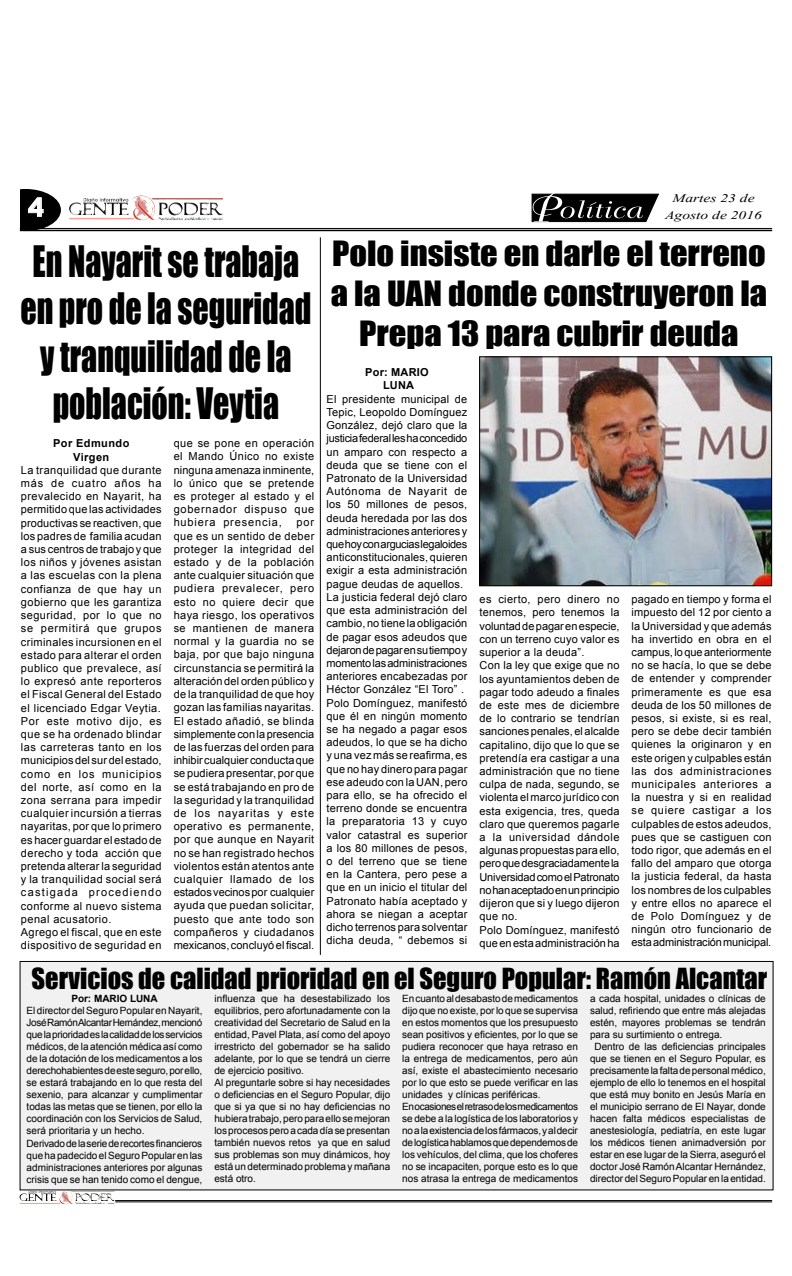
<style>
.page{position:relative;width:792px;height:1276px;background:#fff}
.page>*{position:absolute;margin:0;border:0;box-sizing:border-box;transform-origin:0 0}
.t1{font:39.8px/47.6px "Impact";color:#000;text-align:center;scale:.8 1}
.t2{font:32px/40.3px "Impact";color:#000;text-align:center;scale:1.08 1}
.t3{font:26.7px "Impact";color:#000}
.t4{font:700 25.2px "Century Gothic";color:#fff;scale:1.14 1}
.t5{font:14.6px "Vijaya";color:#000;scale:1.32 1}
.t6{font:11px/13.2px "Arial";letter-spacing:.02em;color:#000;text-align:justify}
.t7{font:11px/13.2px "Arial";letter-spacing:.04em;color:#000}
.t8{font:700 11px/13.3px "Arial";letter-spacing:.04em;color:#000;text-align:center}
.t9{font:700 11px/13.3px "Arial";letter-spacing:.02em;color:#000;text-align:center}
.t10{font:10px/12px "Arial";color:#000}
.t11{font:700 10px "Arial";color:#000}
</style>
<div class="page">
<img style="left:57px;top:1190px;width:15px;height:11px">
<img style="left:131px;top:196px;width:23px;height:20px">
<hr style="left:115px;top:1200px;width:657px;height:1px;background:#000">
<hr style="left:115px;top:1201px;width:657px;height:1px;background:#000">
<svg style="left:20px;top:189px;width:41px;height:41px"></svg>
<hr style="left:20px;top:228px;width:752px;height:1px;background:#000">
<hr style="left:20px;top:230px;width:752px;height:1px;background:#000">
<div style="left:20px;top:961px;width:753px;height:229px;background:#f1f1f2"></div>
<div style="left:20px;top:961px;width:754px;height:229px;border:1px solid #000"></div>
<hr style="left:320px;top:238px;width:1px;height:716px;background:#000">
<svg style="left:531px;top:193px;width:128px;height:30px;background:#3c3c3c"></svg>
<img style="left:481px;top:358px;width:289px;height:226px">
<div style="left:479px;top:356px;width:293px;height:230px;border:1px solid #000"></div>
<h3 class="t4" style="left:28px;top:188px;width:16px">4</h3>
<h3 class="t5" style="left:672px;top:186px;width:64px">Martes 23 de</h3>
<h3 class="t5" style="left:665px;top:204px;width:75px">Agosto de 2016</h3>
<h1 class="t1" style="left:20px;top:236px;width:365px">En Nayarit se trabaja en pro de la seguridad y tranquilidad de la población: Veytia</h1>
<h2 class="t2" style="left:331px;top:232px;width:406px">Polo insiste en darle el terreno a la UAN donde construyeron la<br>Prepa 13 para cubrir deuda</h2>
<p class="t8" style="left:53px;top:437px;width:78px">Por Edmundo<br>Virgen</p>
<p class="t7" style="left:21px;top:463px;width:142px">La tranquilidad que durante más de cuatro años ha prevalecido en Nayarit, ha permitido que las actividades productivas se reactiven, que los padres de familia acudan a sus centros de trabajo y que los niños y jóvenes asistan a las escuelas con la plena confianza de que hay un gobierno que les garantiza seguridad, por lo que no se permitirá que grupos criminales incursionen en el estado para alterar el orden publico que prevalece, así lo expresó ante reporteros el Fiscal General del Estado el licenciado Edgar Veytia.<br>Por este motivo dijo, es que se ha ordenado blindar las carreteras tanto en los municipios del sur del estado, como en los municipios del norte, así como en la zona serrana para impedir cualquier incursión a tierras nayaritas, por que lo primero es hacer guardar el estado de derecho y toda acción que pretenda alterar la seguridad y la tranquilidad social será castigada procediendo conforme al nuevo sistema penal acusatorio.<br>Agrego el fiscal, que en este dispositivo de seguridad en</p>
<p class="t9" style="left:365px;top:366px;width:65px">Por: MARIO<br>LUNA</p>
<p class="t6" style="left:327px;top:392px;width:142px;text-align:left">El presidente municipal de<br>Tepic, Leopoldo Domínguez<br>González, dejó claro que la justicia federal les ha concedido un amparo con respecto a deuda que se tiene con el<br>Patronato de la Universidad<br>Autónoma de Nayarit de los 50 millones de pesos, deuda heredada por las dos administraciones anteriores y que hoy con argucias legaloides anticonstitucionales, quieren exigir a esta administración pague deudas de aquellos.<br>La justicia federal dejó claro que esta administración del cambio, no tiene la obligación de pagar esos adeudos que dejaron de pagar en su tiempo y momento las administraciones anteriores encabezadas por<br>Héctor González “El Toro” .<br>Polo Domínguez, manifestó que él en ningún momento se ha negado a pagar esos adeudos, lo que se ha dicho y una vez más se reafirma, es que no hay dinero para pagar ese adeudo con la UAN, pero para ello, se ha ofrecido el terreno donde se encuentra la preparatoria 13 y cuyo valor catastral es superior a los 80 millones de pesos, o del terreno que se tiene en la Cantera, pero pese a que en un inicio el titular del<br>Patronato había aceptado y ahora se niegan a aceptar dicho terrenos para solventar dicha deuda, “ debemos si</p>
<p class="t6" style="left:174px;top:437px;width:142px">que se pone en operación el Mando Único no existe ninguna amenaza inminente, lo único que se pretende es proteger al estado y el gobernador dispuso que hubiera presencia,</p>
<p class="t6" style="left:174px;top:516px;width:142px;text-indent:123px">por que es un sentido de deber proteger la integridad del estado y de la población ante cualquier situación que pudiera prevalecer, pero esto no quiere decir que haya riesgo, los operativos se mantienen de manera normal y la guardia no se baja, por que bajo ninguna circunstancia se permitirá la alteración del orden público y de la tranquilidad de que hoy gozan las familias nayaritas.<br>El estado añadió, se blinda simplemente con la presencia de las fuerzas del orden para inhibir cualquier conducta que se pudiera presentar, por que se está trabajando en pro de la seguridad y la tranquilidad de los nayaritas y este operativo es permanente, por que aunque en Nayarit no se han registrado hechos violentos están atentos ante cualquier llamado de los estados vecinos por cualquier ayuda que puedan solicitar, puesto que ante todo son compañeros y ciudadanos mexicanos, concluyó el fiscal.</p>
<h3 class="t3" style="left:32px;top:958px;width:737px">Servicios de calidad prioridad en el Seguro Popular: Ramón Alcantar</h3>
<p class="t6" style="left:480px;top:592px;width:142px;text-align:left">es cierto, pero dinero no tenemos, pero tenemos la voluntad de pagar en especie, con un terreno cuyo valor es superior a la deuda”.<br>Con la ley que exige que no los ayuntamientos deben de pagar todo adeudo a finales de este mes de diciembre de lo contrario se tendrían sanciones penales, el alcalde capitalino, dijo que lo que se pretendía era castigar a una administración que no tiene culpa de nada, segundo, se violenta el marco jurídico con esta exigencia, tres, queda claro que queremos pagarle a la universidad dándole algunas propuestas para ello, pero que desgraciadamente la<br>Universidad como el Patronato no han aceptado en un principio dijeron que si y luego dijeron que no.<br>Polo Domínguez, manifestó que en esta administración ha</p>
<p class="t6" style="left:632px;top:592px;width:142px">pagado en tiempo y forma el impuesto del 12 por ciento a la Universidad y que además ha invertido en obra en el campus, lo que anteriormente no se hacía, lo que se debe de entender y comprender primeramente es que esa deuda de los 50 millones de pesos, si existe, si es real, pero se debe decir también quienes la originaron y en este origen y culpables están las dos administraciones municipales anteriores a la nuestra y si en realidad se quiere castigar a los culpables de estos adeudos, pues que se castiguen con todo rigor, que además en el fallo del amparo que otorga la justicia federal, da hasta los nombres de los culpables y entre ellos no aparece el de Polo Domínguez y de ningún otro funcionario de esta administración municipal.</p>
<p class="t11" style="left:71px;top:991px;width:88px">Por: MARIO LUNA</p>
<p class="t10" style="left:27px;top:1005px;width:177px">El director del Seguro Popular en Nayarit, José Ramón Alcantar Hernández, mencionó que la prioridad es la calidad de los servicios médicos, de la atención médica así como de la dotación de los medicamentos a los derechohabientes de este seguro, por ello, se estará trabajando en lo que resta del sexenio, para alcanzar y cumplimentar todas las metas que se tienen, por ello la coordinación con los Servicios de Salud, será prioritaria y un hecho.<br>Derivado de la serie de recortes financieros que ha padecido el Seguro Popular en las administraciones anteriores por algunas crisis que se han tenido como el dengue,</p>
<p class="t10" style="left:214px;top:992px;width:177px">influenza que ha desestabilizado los equilibrios, pero afortunadamente con la creatividad del Secretario de Salud en la entidad, Pavel Plata, así como del apoyo irrestricto del gobernador se ha salido adelante, por lo que se tendrá un cierre de ejercicio positivo.<br>Al preguntarle sobre si hay necesidades o deficiencias en el Seguro Popular, dijo que si ya que si no hay deficiencias no hubiera trabajo, pero para ello se mejoran los procesos pero a cada día se presentan también nuevos retos ya que en salud sus problemas son muy dinámicos, hoy está un determinado problema y mañana está otro.</p>
<p class="t10" style="left:402px;top:992px;width:177px">En cuanto al desabasto de medicamentos dijo que no existe, por lo que se supervisa en estos momentos que los presupuesto sean positivos y eficientes, por lo que se pudiera reconocer que haya retraso en la entrega de medicamentos, pero aún así, existe el abastecimiento necesario por lo que esto se puede verificar en las unidades y clínicas periféricas.<br>En ocasiones el retraso de los medicamentos se debe a la logística de los laboratorios y no a la existencia de los fármacos, y al decir de logística hablamos que dependemos de los vehículos, del clima, que los choferes no se incapaciten, porque esto es lo que nos atrasa la entrega de medicamentos</p>
<p class="t10" style="left:590px;top:992px;width:177px">a cada hospital, unidades o clínicas de</p>
<p class="t10" style="left:590px;top:1004px;width:177px">salud, refiriendo que entre más alejadas</p>
<p class="t10" style="left:590px;top:1016px;width:177px">estén, mayores problemas se tendrán</p>
<p class="t10" style="left:590px;top:1028px;width:134px">para su surtimiento o entrega.</p>
<p class="t10" style="left:595px;top:1041px;width:173px">Dentro de las deficiencias principales</p>
<p class="t10" style="left:590px;top:1053px;width:177px">que se tienen en el Seguro Popular, es</p>
<p class="t10" style="left:590px;top:1065px;width:177px">precisamente la falta de personal médico,</p>
<p class="t10" style="left:590px;top:1077px;width:177px">ejemplo de ello lo tenemos en el hospital</p>
<p class="t10" style="left:590px;top:1089px;width:177px">que está muy bonito en Jesús María en</p>
<p class="t10" style="left:590px;top:1101px;width:177px">el municipio serrano de El Nayar, donde</p>
<p class="t10" style="left:590px;top:1113px;width:177px">hacen falta médicos especialistas de</p>
<p class="t10" style="left:590px;top:1125px;width:177px">anestesiología, pediatría, en este lugar</p>
<p class="t10" style="left:590px;top:1137px;width:177px">los médicos tienen animadversión por</p>
<p class="t10" style="left:590px;top:1149px;width:177px">estar en ese lugar de la Sierra, aseguró el</p>
<p class="t10" style="left:590px;top:1161px;width:177px">doctor José Ramón Alcantar Hernández,</p>
<p class="t10" style="left:590px;top:1173px;width:177px">director del Seguro Popular en la entidad.</p>
</div>
